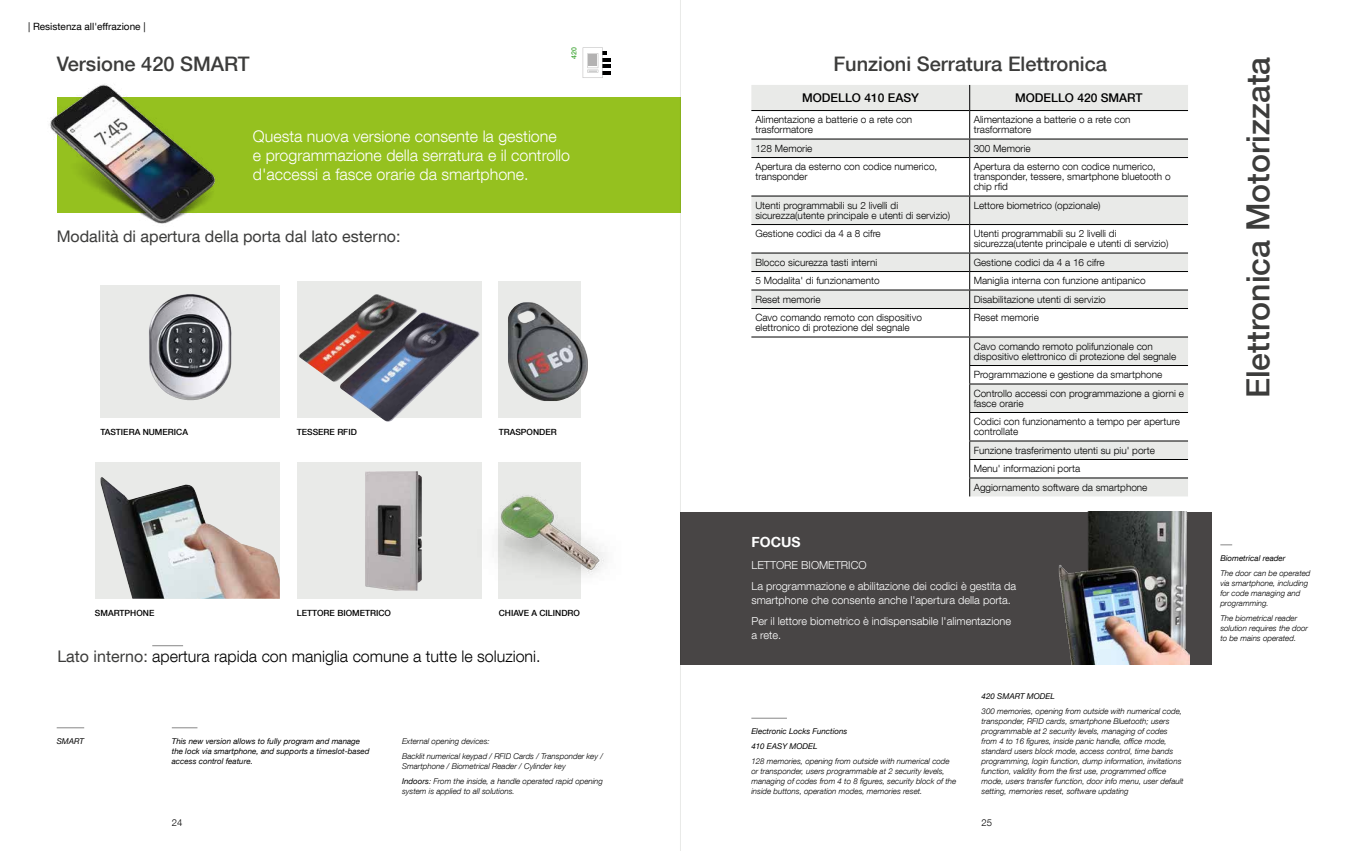
<style>
.page{position:relative;width:1361px;height:851px;background:#fff}
.page>*{position:absolute;margin:0;border:0;box-sizing:border-box;transform-origin:0 0}
.t1{font:500 32px "Helvetica Neue LT Com";color:#3c3c3b}
.t2{font:500 20px "Helvetica Neue LT Com";color:#3c3c3b}
.t3{font:300 16px/19px "Helvetica Neue LT Com";color:#fff}
.t4{font:300 16px "Helvetica Neue LT Com";color:#000}
.t5{font:16px "Helvetica Neue LT Com";color:#3c3c3b}
.t6{font:700 14px "Helvetica Neue LT Com";color:#fff}
.t7{font:500 12px "Helvetica Neue LT Com";color:#000}
.t8{font:300 11px/21.1px "Helvetica Neue LT Com";color:#fff}
.t9{font:300 10px/10px "Helvetica Neue LT Com";color:#000}
.t10{font:10px "Helvetica Neue LT Com";color:#000}
.t11{font:300 9.5px "Helvetica Neue LT Com";color:#000}
.t12{font:500 8.5px "Helvetica Neue LT Com";color:#000}
.t13{font:italic 300 8px/10px "Helvetica Neue LT Com";color:#000}
.t14{font:italic 8px/10px "Helvetica Neue LT Com";color:#000}
.t15{font:500 7px "Helvetica Neue LT Com";color:#3fa535}
.s1{font-weight:400;color:#3c3c3b}
.s2{font-weight:400}
</style>
<div class="page">
<div style="left:680px;top:511px;width:532px;height:153px;background:#484545"></div>
<img style="left:1041px;top:511px;width:148px;height:153px">
<div style="left:297px;top:281px;width:185px;height:136px;background:#e9eae8"></div>
<hr style="left:751px;top:717px;width:36px;height:1px;background:#878787">
<div style="left:57px;top:97px;width:623px;height:115px;background:#95c11f"></div>
<img style="left:50px;top:84px;width:191px;height:140px">
<div style="left:100px;top:285px;width:180px;height:132px;background:#e9eae8"></div>
<img style="left:149px;top:294px;width:83px;height:107px">
<div style="left:95px;top:462px;width:185px;height:136px;background:#e9eae8"></div>
<img style="left:101px;top:477px;width:179px;height:121px">
<div style="left:499px;top:462px;width:82px;height:136px;background:#e9eae8"></div>
<div style="left:499px;top:281px;width:82px;height:136px;background:#e9eae8"></div>
<img style="left:508px;top:302px;width:80px;height:99px">
<img style="left:298px;top:294px;width:182px;height:128px">
<div style="left:297px;top:463px;width:185px;height:136px;background:#e9eae8"></div>
<img style="left:365px;top:471px;width:57px;height:119px">
<img style="left:497px;top:482px;width:108px;height:102px">
<svg style="left:57px;top:727px;width:27px;height:1px"></svg>
<svg style="left:172px;top:727px;width:25px;height:1px"></svg>
<svg style="left:751px;top:85px;width:437px;height:411px"></svg>
<hr style="left:751px;top:110px;width:218px;height:1px;background:#000">
<hr style="left:969px;top:110px;width:219px;height:1px;background:#000">
<hr style="left:751px;top:138px;width:218px;height:1px;background:#000">
<hr style="left:969px;top:138px;width:219px;height:1px;background:#000">
<svg style="left:969px;top:85px;width:1px;height:72px"></svg>
<hr style="left:751px;top:157px;width:218px;height:1px;background:#000">
<hr style="left:969px;top:157px;width:219px;height:1px;background:#000">
<hr style="left:969px;top:158px;width:1px;height:37px;background:#000">
<hr style="left:751px;top:195px;width:218px;height:1px;background:#000">
<hr style="left:969px;top:195px;width:219px;height:1px;background:#000">
<hr style="left:751px;top:224px;width:218px;height:1px;background:#000">
<hr style="left:969px;top:224px;width:219px;height:1px;background:#000">
<hr style="left:751px;top:252px;width:218px;height:1px;background:#000">
<hr style="left:969px;top:252px;width:219px;height:1px;background:#000">
<hr style="left:751px;top:271px;width:218px;height:1px;background:#000">
<hr style="left:969px;top:271px;width:219px;height:1px;background:#000">
<hr style="left:751px;top:289px;width:218px;height:1px;background:#000">
<hr style="left:969px;top:289px;width:219px;height:1px;background:#000">
<hr style="left:751px;top:308px;width:218px;height:1px;background:#000">
<hr style="left:969px;top:308px;width:219px;height:1px;background:#000">
<hr style="left:751px;top:336px;width:218px;height:1px;background:#000">
<hr style="left:969px;top:336px;width:219px;height:1px;background:#000">
<hr style="left:969px;top:365px;width:219px;height:1px;background:#000">
<hr style="left:969px;top:383px;width:219px;height:1px;background:#000">
<hr style="left:969px;top:412px;width:219px;height:1px;background:#000">
<hr style="left:969px;top:440px;width:219px;height:1px;background:#000">
<hr style="left:969px;top:459px;width:219px;height:1px;background:#000">
<hr style="left:969px;top:477px;width:219px;height:1px;background:#000">
<svg style="left:969px;top:196px;width:1px;height:300px"></svg>
<hr style="left:152px;top:645px;width:31px;height:1px;background:#878787">
<svg style="left:1220px;top:544px;width:12px;height:1px"></svg>
<svg style="left:583px;top:47px;width:28px;height:31px"></svg>
<hr style="left:680px;top:0;width:1px;height:850px;background:#e9eae8">
<p class="t10" style="left:28px;top:20px;width:119px">| Resistenza all'effrazione |</p>
<h2 class="t2" style="left:57px;top:52px;width:195px">Versione 420 SMART</h2>
<p class="t15" style="left:569px;top:59px;width:13px;rotate:-90deg">420</p>
<h3 class="t3" style="left:253px;top:126px;width:319px">Questa nuova versione consente la gestione<br>e programmazione della serratura e il controllo d'accessi a fasce orarie da smartphone.</h3>
<h3 class="t5" style="left:57px;top:227px;width:345px">Modalità di apertura della porta dal lato esterno:</h3>
<p class="t12" style="left:100px;top:426px;width:89px">TASTIERA NUMERICA</p>
<p class="t12" style="left:297px;top:426px;width:61px">TESSERE RFID</p>
<p class="t12" style="left:499px;top:426px;width:59px">TRASPONDER</p>
<p class="t12" style="left:95px;top:608px;width:61px">SMARTPHONE</p>
<p class="t12" style="left:297px;top:608px;width:96px">LETTORE BIOMETRICO</p>
<p class="t12" style="left:499px;top:608px;width:83px">CHIAVE A CILINDRO</p>
<h3 class="t4" style="left:57px;top:646px;width:485px"><span class="s1">Lato interno:</span> apertura rapida con maniglia comune a tutte le soluzioni.</h3>
<p class="t14" style="left:57px;top:735px;width:29px">SMART</p>
<p class="t14" style="left:172px;top:735px;width:199px">This new version allows to fully program and manage the lock via smartphone, and supports a timeslot-based access control feature.</p>
<p class="t13" style="left:402px;top:733px;width:202px;line-height:15px">External opening devices:<br>Backlit numerical keypad / RFID Cards / Transponder key /</p>
<p class="t13" style="left:402px;top:758px;width:202px;line-height:15px">Smartphone / Biometrical Reader / Cylinder key<br><span class="s2">Indoors</span>: From the inside, a handle operated rapid opening</p>
<p class="t13" style="left:402px;top:785px;width:114px">system is applied to all solutions.</p>
<h2 class="t2" style="left:833px;top:52px;width:275px">Funzioni Serratura Elettronica</h2>
<p class="t7" style="left:802px;top:90px;width:118px">MODELLO 410 EASY</p>
<p class="t7" style="left:1015px;top:90px;width:129px">MODELLO 420 SMART</p>
<p class="t9" style="left:755px;top:115px;width:158px">Alimentazione a batterie o a rete con trasformatore</p>
<p class="t9" style="left:973px;top:115px;width:158px">Alimentazione a batterie o a rete con trasformatore</p>
<p class="t9" style="left:755px;top:143px;width:59px">128 Memorie</p>
<p class="t9" style="left:973px;top:143px;width:59px">300 Memorie</p>
<p class="t9" style="left:755px;top:161px;width:183px">Apertura da esterno con codice numerico, transponder</p>
<p class="t9" style="left:973px;top:161px;width:198px">Apertura da esterno con codice numerico, transponder, tessere, smartphone bluetooth o chip rfid</p>
<p class="t9" style="left:755px;top:200px;width:196px">Utenti programmabili su 2 livelli di sicurezza(utente principale e utenti di servizio)</p>
<p class="t9" style="left:973px;top:200px;width:128px">Lettore biometrico (opzionale)</p>
<p class="t9" style="left:755px;top:228px;width:127px">Gestione codici da 4 a 8 cifre</p>
<p class="t9" style="left:973px;top:228px;width:196px">Utenti programmabili su 2 livelli di sicurezza(utente principale e utenti di servizio)</p>
<p class="t9" style="left:755px;top:257px;width:123px">Blocco sicurezza tasti interni</p>
<p class="t9" style="left:973px;top:257px;width:132px">Gestione codici da 4 a 16 cifre</p>
<p class="t9" style="left:755px;top:275px;width:126px">5 Modalita' di funzionamento</p>
<p class="t9" style="left:973px;top:275px;width:173px">Maniglia interna con funzione antipanico</p>
<p class="t9" style="left:755px;top:294px;width:67px">Reset memorie</p>
<p class="t9" style="left:973px;top:294px;width:134px">Disabilitazione utenti di servizio</p>
<p class="t9" style="left:755px;top:312px;width:168px">Cavo comando remoto con dispositivo elettronico di protezione del segnale</p>
<p class="t9" style="left:973px;top:312px;width:67px">Reset memorie</p>
<p class="t9" style="left:973px;top:341px;width:204px">Cavo comando remoto polifunzionale con dispositivo elettronico di protezione del segnale</p>
<p class="t9" style="left:973px;top:365px;width:212px;line-height:18.5px">Programmazione e gestione da smartphone<br>Controllo accessi con programmazione a giorni e</p>
<p class="t9" style="left:973px;top:394px;width:208px;line-height:18.5px">fasce orarie<br>Codici con funzionamento a tempo per aperture</p>
<p class="t9" style="left:973px;top:422px;width:183px;line-height:18.5px">controllate<br>Funzione trasferimento utenti su piu' porte<br>Menu' informazioni porta<br>Aggiornamento software da smartphone</p>
<h3 class="t6" style="left:751px;top:533px;width:51px">FOCUS</h3>
<p class="t8" style="left:751px;top:553px;width:266px">LETTORE BIOMETRICO<br>La programmazione e abilitazione dei codici è gestita da</p>
<p class="t8" style="left:751px;top:588px;width:261px">smartphone che consente anche l'apertura della porta.<br>Per il lettore biometrico è indispensabile l'alimentazione</p>
<p class="t8" style="left:751px;top:624px;width:31px">a rete.</p>
<p class="t14" style="left:751px;top:723px;width:97px;line-height:15px">Electronic Locks Functions<br>410 EASY MODEL</p>
<p class="t13" style="left:751px;top:756px;width:206px">128 memories, opening from outside with numerical code or transponder, users programmable at 2 security levels, managing of codes from 4 to 8 figures, security block of the inside buttons, operation modes, memories reset.</p>
<p class="t14" style="left:981px;top:691px;width:75px">420 SMART MODEL</p>
<p class="t13" style="left:981px;top:706px;width:203px">300 memories, opening from outside with numerical code, transponder, RFID cards, smartphone Bluetooth; users programmable at 2 security levels, managing of codes from 4 to 16 figures, inside panic handle, office mode, standard users block mode, access control, time bands programming, login function, dump information, invitations function, validity from the first use, programmed office mode, users transfer function, door info menu, user default setting, memories reset, software updating</p>
<p class="t11" style="left:172px;top:816px;width:12px">24</p>
<p class="t11" style="left:981px;top:816px;width:12px">25</p>
<h1 class="t1" style="left:1239px;top:398px;width:343px;rotate:-90deg">Elettronica Motorizzata</h1>
<p class="t14" style="left:1220px;top:552px;width:67px">Biometrical reader</p>
<p class="t13" style="left:1220px;top:567px;width:92px">The door can be operated via smartphone, including for code managing and programming.</p>
<p class="t13" style="left:1220px;top:612px;width:89px">The biometrical reader solution requires the door to be mains operated.</p>
</div>
